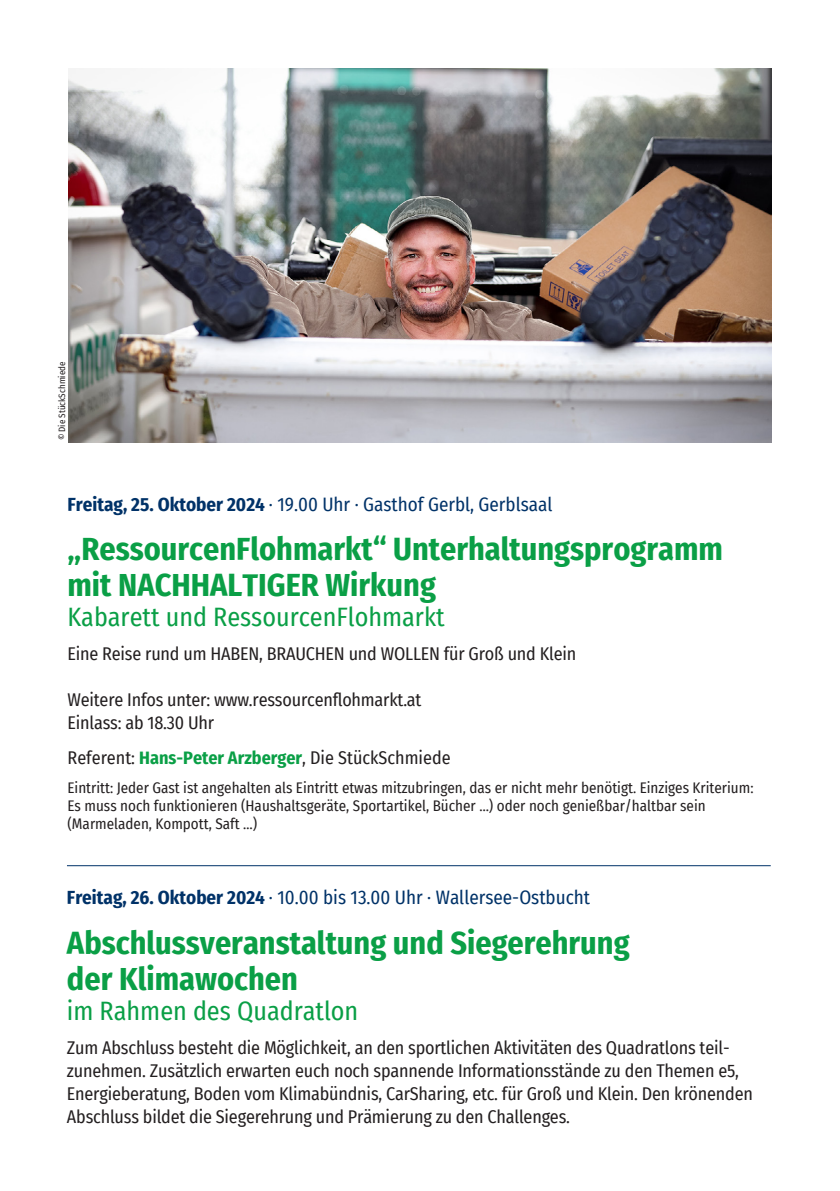
<style>
.page{position:relative;width:840px;height:1191px;background:#fff}
.page>*{position:absolute;margin:0;border:0;box-sizing:border-box;transform-origin:0 0}
.t1{font:700 32px/36px "Fira Sans Condensed";color:#0a9f46}
.t2{font:26px "Fira Sans Condensed";color:#0a9f46}
.t3{font:19px "Fira Sans Condensed";color:#003268}
.t4{font:18px/23px "Fira Sans Condensed";letter-spacing:-.01em;color:#231f20}
.t5{font:15px/18px "Fira Sans Condensed";color:#231f20}
.t6{font:9px "Fira Sans Condensed";color:#231f20}
.s1{font-weight:700}
.s2{font-weight:700;color:#0a9f46}
</style>
<div class="page">
<hr style="left:67px;top:865px;width:703px;height:1px;background:#003268">
<img style="left:68px;top:68px;width:703px;height:374px">
<p class="t6" style="left:55px;top:440px;width:80px;rotate:-90deg">© Die StückSchmiede</p>
<p class="t3" style="left:67px;top:490px;width:486px"><span class="s1">Freitag, 25. Oktober 2024</span> · 19.00 Uhr · Gasthof Gerbl, Gerblsaal</p>
<h1 class="t1" style="left:67px;top:528px;width:656px">„RessourcenFlohmarkt“ Unterhaltungsprogramm mit NACHHALTIGER Wirkung</h1>
<h2 class="t2" style="left:67px;top:597px;width:378px">Kabarett und RessourcenFlohmarkt</h2>
<p class="t4" style="left:67px;top:642px;width:510px">Eine Reise rund um HABEN, BRAUCHEN und WOLLEN für Groß und Klein</p>
<p class="t4" style="left:67px;top:688px;width:355px">Weitere Infos unter: www.ressourcenflohmarkt.at<br>Einlass: ab 18.30 Uhr</p>
<p class="t4" style="left:67px;top:745px;width:384px">Referent: <span class="s2">Hans-Peter Arzberger</span>, Die StückSchmiede</p>
<p class="t5" style="left:67px;top:778px;width:687px">Eintritt: Jeder Gast ist angehalten als Eintritt etwas mitzubringen, das er nicht mehr benötigt. Einziges Kriterium:<br>Es muss noch funktionieren (Haushaltsgeräte, Sportartikel, Bücher …) oder noch genießbar/haltbar sein (Marmeladen, Kompott, Saft …)</p>
<p class="t3" style="left:67px;top:883px;width:524px"><span class="s1">Freitag, 26. Oktober 2024</span> · 10.00 bis 13.00 Uhr · Wallersee-Ostbucht</p>
<h1 class="t1" style="left:67px;top:922px;width:564px">Abschlussveranstaltung und Siegerehrung der Klimawochen</h1>
<h2 class="t2" style="left:67px;top:991px;width:293px">im Rahmen des Quadratlon</h2>
<p class="t4" style="left:67px;top:1035px;width:687px">Zum Abschluss besteht die Möglichkeit, an den sportlichen Aktivitäten des Quadratlons teil&shy;zunehmen. Zusätzlich erwarten euch noch spannende Informationsstände zu den Themen e5, Energieberatung, Boden vom Klimabündnis, CarSharing, etc. für Groß und Klein. Den krönenden Abschluss bildet die Siegerehrung und Prämierung zu den Challenges.</p>
</div>
